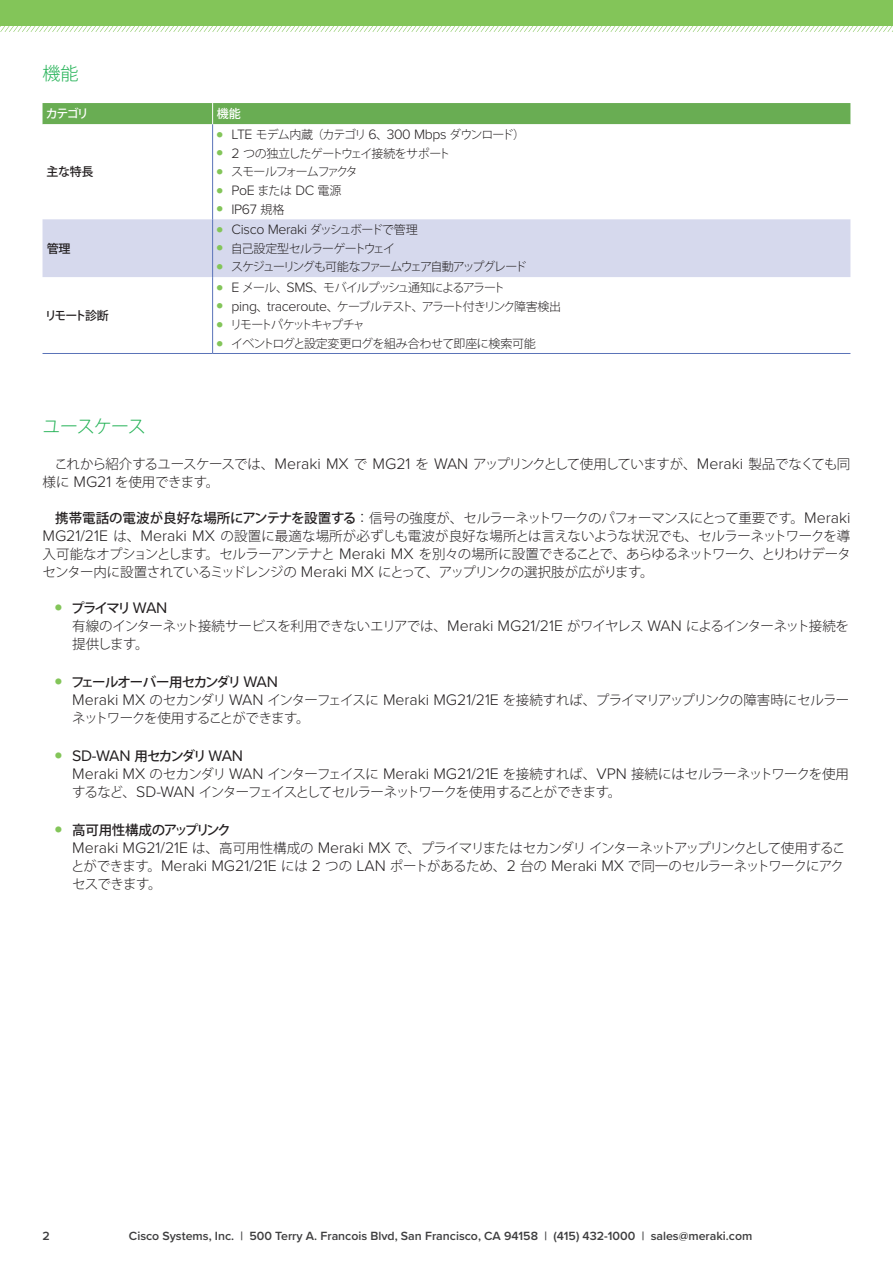
<style>
.page{position:relative;width:893px;height:1263px;background:#fff}
.page>*{position:absolute;margin:0;border:0;box-sizing:border-box;transform-origin:0 0}
.t1{font:300 18px "Koz Go Pro";letter-spacing:-.045em;color:#21b154}
.t2{font:15.9px "Proxima Nova";letter-spacing:-.025em;color:#231f20}
.t3{font:300 14.1px "Proxima Nova";letter-spacing:-.02em;color:#231f20}
.t4{font:300 13.5px/18px "Koz Go Pro";letter-spacing:-.06em;color:#231f20}
.t5{font:600 12.3px "Proxima Nova";color:#3e3e3f}
.t6{font:300 12px "Koz Go Pro";letter-spacing:-.095em;color:#231f20}
.t7{font:300 12px "Koz Go Pro";letter-spacing:-.115em;color:#231f20}
.t8{font:300 12px "Koz Go Pro";letter-spacing:-.035em;color:#231f20}
.t9{font:300 12px "Koz Go Pro";letter-spacing:-.05em;color:#231f20}
.t10{font:300 12px "Koz Go Pro";letter-spacing:-.07em;color:#231f20}
.t11{font:300 12px "Koz Go Pro";letter-spacing:-.155em;color:#231f20}
.t12{font:500 12px "Koz Go Pro";letter-spacing:-.04em;color:#231f20}
.t13{font:500 12px "Koz Go Pro";letter-spacing:-.135em;color:#fff}
.s1{font-family:"Proxima Nova";font-size:14.1px}
.s2{font-family:"Koz Go Pro";font-size:12px}
.s3{font-family:"Proxima Nova";font-size:15.9px}
.s4{font-weight:500}
.s5{font-family:"Proxima Nova";font-weight:400;font-size:15.9px}
.s6{font-family:"Koz Go Pro";font-weight:500;font-size:13.5px}
</style>
<div class="page">
<div style="left:0;top:0;width:893px;height:26px;background:#83c559"></div>
<svg style="left:0;top:26px;width:893px;height:6px"></svg>
<svg style="left:43px;top:124px;width:807px;height:229px"></svg>
<div style="left:43px;top:219px;width:807px;height:58px;background:#d6d9ed"></div>
<div style="left:43px;top:103px;width:807px;height:21px;background:#69ad53"></div>
<hr style="left:212px;top:124px;width:1px;height:95px;background:#5a73b8">
<hr style="left:212px;top:219px;width:1px;height:58px;background:#5a73b8">
<hr style="left:212px;top:277px;width:1px;height:76px;background:#5a73b8">
<hr style="left:43px;top:353px;width:170px;height:1px;background:#5a73b8">
<hr style="left:213px;top:353px;width:637px;height:1px;background:#5a73b8">
<h1 class="t1" style="left:43px;top:61px;width:37px">機能</h1>
<p class="t13" style="left:46px;top:106px;width:44px">カテゴリ</p>
<p class="t13" style="left:217px;top:106px;width:25px">機能</p>
<p class="t12" style="left:47px;top:164px;width:48px">主な特長</p>
<p class="t12" style="left:47px;top:241px;width:25px">管理</p>
<p class="t12" style="left:45px;top:308px;width:65px">リモート診断</p>
<h1 class="t1" style="left:42px;top:415px;width:105px">ユースケース</h1>
<p class="t6" style="left:217px;top:127px;width:310px"><sup>●</sup> <span class="s1">LTE</span> モデム内蔵（カテゴリ <span class="s1">6</span>、<span class="s1">300 Mbps</span> ダウンロード）</p>
<p class="t9" style="left:217px;top:145px;width:235px"><sup>●</sup> <span class="s1">2</span> つの独立したゲートウェイ接続をサポート</p>
<p class="t6" style="left:217px;top:164px;width:143px"><sup>●</sup> スモールフォームファクタ</p>
<p class="t3" style="left:217px;top:180px;width:126px"><sup>●</sup> PoE <span class="s2">または</span> DC <span class="s2">電源</span></p>
<p class="t3" style="left:217px;top:199px;width:69px"><sup>●</sup> IP67 <span class="s2">規格</span></p>
<p class="t3" style="left:217px;top:219px;width:202px"><sup>●</sup> Cisco Meraki <span class="s2">ダッシュボードで管理</span></p>
<p class="t10" style="left:217px;top:241px;width:180px"><sup>●</sup> 自己設定型セルラーゲートウェイ</p>
<p class="t7" style="left:217px;top:259px;width:312px"><sup>●</sup> スケジューリングも可能なファームウェア自動アップグレード</p>
<p class="t6" style="left:217px;top:280px;width:290px"><sup>●</sup> <span class="s1">E</span> メール、<span class="s1">SMS</span>、モバイルプッシュ通知によるアラート</p>
<p class="t6" style="left:217px;top:298px;width:346px"><sup>●</sup> <span class="s1">ping</span>、<span class="s1">traceroute</span>、ケーブルテスト、アラート付きリンク障害検出</p>
<p class="t11" style="left:217px;top:317px;width:150px"><sup>●</sup> リモートパケットキャプチャ</p>
<p class="t8" style="left:217px;top:336px;width:321px"><sup>●</sup> イベントログと設定変更ログを組み合わせて即座に検索可能</p>
<p class="t4" style="left:43px;top:455px;width:809px;text-indent:12px">これから紹介するユースケースでは、<span class="s3">Meraki MX</span> で <span class="s3">MG21</span> を <span class="s3">WAN</span> アップリンクとして使用していますが、<span class="s3">Meraki</span> 製品でなくても同様に <span class="s3">MG21</span> を使用できます。</p>
<p class="t4" style="left:42px;top:509px;width:810px;text-align:justify;text-indent:13px"><span class="s4">携帯電話の電波が良好な場所にアンテナを設置する</span>：信号の強度が、セルラーネットワークのパフォーマンスにとって重要です。<span class="s3">Meraki MG21/21E</span> は、<span class="s3">Meraki MX</span> の設置に最適な場所が必ずしも電波が良好な場所とは言えないような状況でも、セルラーネットワークを導入可能なオプションとします。セルラーアンテナと <span class="s3">Meraki MX</span> を別々の場所に設置できることで、あらゆるネットワーク、とりわけデータセンター内に設置されているミッドレンジの <span class="s3">Meraki MX</span> にとって、アップリンクの選択肢が広がります。</p>
<p class="t4" style="left:72px;top:599px;width:778px;text-indent:-17px"><sup>●</sup> <span class="s4">プライマリ</span> <span class="s5">WAN<br></span>有線のインターネット接続サービスを利用できないエリアでは、<span class="s3">Meraki MG21/21E</span> がワイヤレス <span class="s3">WAN</span> によるインターネット接続を提供します。</p>
<p class="t4" style="left:72px;top:673px;width:779px;text-indent:-17px"><sup>●</sup> <span class="s4">フェールオーバー用セカンダリ</span> <span class="s5">WAN<br></span><span class="s3">Meraki MX</span> のセカンダリ <span class="s3">WAN</span> インターフェイスに <span class="s3">Meraki MG21/21E</span> を接続すれば、プライマリアップリンクの障害時にセルラーネットワークを使用することができます。</p>
<p class="t2" style="left:55px;top:744px;width:189px"><sup>●</sup> SD-WAN <span class="s6">用セカンダリ</span> WAN</p>
<p class="t4" style="left:72px;top:765px;width:778px"><span class="s3">Meraki MX</span> のセカンダリ <span class="s3">WAN</span> インターフェイスに <span class="s3">Meraki MG21/21E</span> を接続すれば、<span class="s3">VPN</span> 接続にはセルラーネットワークを使用するなど、<span class="s3">SD-WAN</span> インターフェイスとしてセルラーネットワークを使用することができます。</p>
<p class="t4" style="left:71px;top:821px;width:776px;text-indent:-16px"><sup>●</sup> <span class="s4">高可用性構成のアップリンク<br></span><span class="s3">Meraki MG21/21E</span> は、高可用性構成の <span class="s3">Meraki MX</span> で、プライマリまたはセカンダリインターネットアップリンクとして使用することができます。<span class="s3">Meraki MG21/21E</span> には <span class="s3">2</span> つの <span class="s3">LAN</span> ポートがあるため、<span class="s3">2</span> 台の <span class="s3">Meraki MX</span> で同一のセルラーネットワークにアクセスできます。</p>
<p class="t5" style="left:43px;top:1227px;width:9px">2</p>
<p class="t5" style="left:129px;top:1227px;width:625px">Cisco Systems, Inc. | 500 Terry A. Francois Blvd, San Francisco, CA 94158 | (415) 432-1000 | sales@meraki.com</p>
</div>
